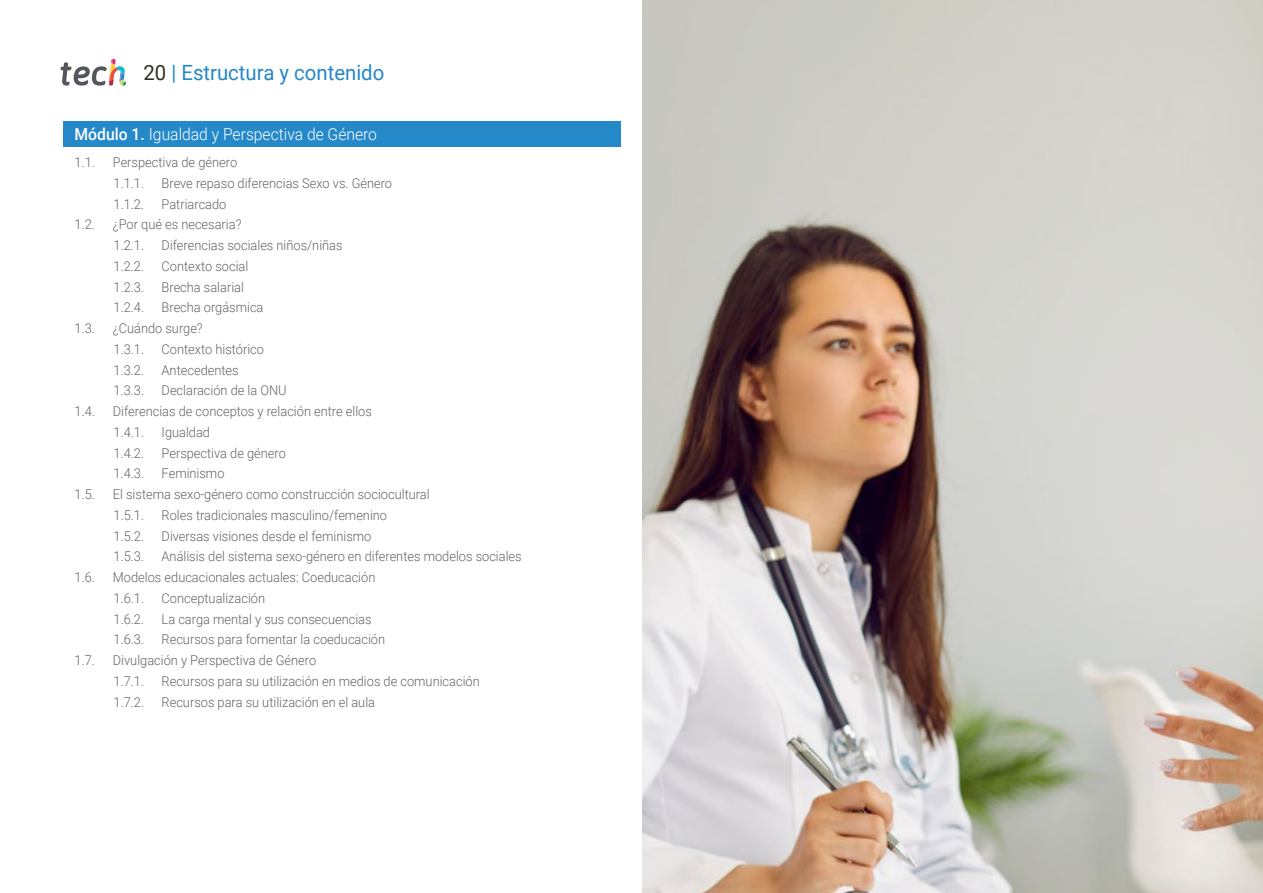
<style>
.page{position:relative;width:1263px;height:893px;background:#fff}
.page>*{position:absolute;margin:0;border:0;box-sizing:border-box;transform-origin:0 0}
.t1{font:21px "Roboto";color:#2488c9}
.t2{font:300 16.5px "Roboto";color:#fff;scale:.95 1}
.t3{font:300 13.5px/20.7px "Roboto";color:#61646a;scale:.95 1}
.s1{color:#312e20}
.s2{font-weight:500}
</style>
<div class="page">
<div style="left:64px;top:121px;width:557px;height:25px;background:#2488c9"></div>
<svg style="left:61px;top:59px;width:65px;height:27px"></svg>
<img style="left:642px;top:0;width:621px;height:893px">
<h1 class="t1" style="left:144px;top:57px;width:242px"><span class="s1">20</span> | Estructura y contenido</h1>
<p class="t2" style="left:75px;top:123px;width:320px"><span class="s2">Módulo 1.</span> Igualdad y Perspectiva de Género</p>
<p class="t3" style="left:75px;top:151px;width:23px">1.1.</p>
<p class="t3" style="left:113px;top:151px;width:132px">Perspectiva de género<br>1.1.1.</p>
<p class="t3" style="left:162px;top:172px;width:244px">Breve repaso diferencias Sexo vs. Género</p>
<p class="t3" style="left:114px;top:193px;width:34px">1.1.2.</p>
<p class="t3" style="left:162px;top:193px;width:70px">Patriarcado</p>
<p class="t3" style="left:75px;top:214px;width:23px">1.2.</p>
<p class="t3" style="left:113px;top:214px;width:137px">¿Por qué es necesaria?<br>1.2.1.</p>
<p class="t3" style="left:162px;top:234px;width:192px">Diferencias sociales niños/niñas</p>
<p class="t3" style="left:114px;top:255px;width:34px">1.2.2.</p>
<p class="t3" style="left:162px;top:255px;width:93px">Contexto social</p>
<p class="t3" style="left:114px;top:276px;width:34px">1.2.3.</p>
<p class="t3" style="left:162px;top:276px;width:88px">Brecha salarial</p>
<p class="t3" style="left:114px;top:297px;width:34px">1.2.4.</p>
<p class="t3" style="left:162px;top:297px;width:109px">Brecha orgásmica</p>
<p class="t3" style="left:75px;top:317px;width:23px">1.3.</p>
<p class="t3" style="left:113px;top:317px;width:96px">¿Cuándo surge?<br>1.3.1.</p>
<p class="t3" style="left:162px;top:338px;width:109px">Contexto histórico</p>
<p class="t3" style="left:114px;top:359px;width:34px">1.3.2.</p>
<p class="t3" style="left:162px;top:359px;width:83px">Antecedentes</p>
<p class="t3" style="left:114px;top:380px;width:34px">1.3.3.</p>
<p class="t3" style="left:162px;top:380px;width:133px">Declaración de la ONU</p>
<p class="t3" style="left:75px;top:400px;width:23px">1.4.</p>
<p class="t3" style="left:113px;top:400px;width:274px">Diferencias de conceptos y relación entre ellos<br>1.4.1.</p>
<p class="t3" style="left:162px;top:421px;width:53px">Igualdad</p>
<p class="t3" style="left:114px;top:442px;width:34px">1.4.2.</p>
<p class="t3" style="left:162px;top:442px;width:132px">Perspectiva de género</p>
<p class="t3" style="left:114px;top:463px;width:34px">1.4.3.</p>
<p class="t3" style="left:162px;top:463px;width:68px">Feminismo</p>
<p class="t3" style="left:75px;top:483px;width:23px">1.5.</p>
<p class="t3" style="left:113px;top:483px;width:335px">El sistema sexo-género como construcción sociocultural<br>1.5.1.</p>
<p class="t3" style="left:162px;top:504px;width:239px">Roles tradicionales masculino/femenino</p>
<p class="t3" style="left:114px;top:525px;width:34px">1.5.2.</p>
<p class="t3" style="left:162px;top:525px;width:222px">Diversas visiones desde el feminismo</p>
<p class="t3" style="left:114px;top:546px;width:34px">1.5.3.</p>
<p class="t3" style="left:162px;top:546px;width:381px">Análisis del sistema sexo-género en diferentes modelos sociales</p>
<p class="t3" style="left:75px;top:566px;width:23px">1.6.</p>
<p class="t3" style="left:113px;top:566px;width:278px">Modelos educacionales actuales: Coeducación<br>1.6.1.</p>
<p class="t3" style="left:162px;top:587px;width:110px">Conceptualización</p>
<p class="t3" style="left:114px;top:608px;width:34px">1.6.2.</p>
<p class="t3" style="left:162px;top:608px;width:223px">La carga mental y sus consecuencias</p>
<p class="t3" style="left:114px;top:629px;width:34px">1.6.3.</p>
<p class="t3" style="left:162px;top:629px;width:237px">Recursos para fomentar la coeducación</p>
<p class="t3" style="left:75px;top:649px;width:23px">1.7.</p>
<p class="t3" style="left:113px;top:649px;width:216px">Divulgación y Perspectiva de Género<br>1.7.1.</p>
<p class="t3" style="left:162px;top:670px;width:336px">Recursos para su utilización en medios de comunicación</p>
<p class="t3" style="left:114px;top:691px;width:34px">1.7.2.</p>
<p class="t3" style="left:162px;top:691px;width:226px">Recursos para su utilización en el aula</p>
</div>
